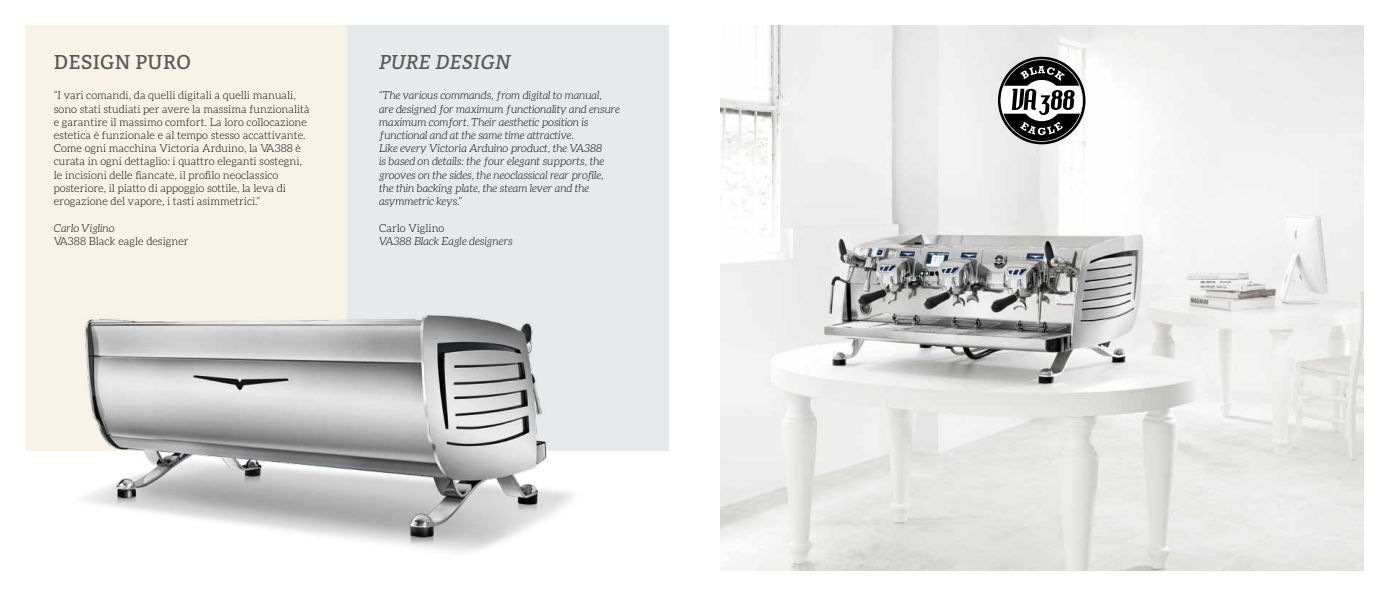
<style>
.page{position:relative;width:1389px;height:596px;background:#fff}
.page>*{position:absolute;margin:0;border:0;box-sizing:border-box;transform-origin:0 0}
.t1{font:20px "Bitter";color:#575756}
.t2{font:italic 20px "Bitter";color:#575756}
.t3{font:300 11px/13.2px "Aleo";color:#000}
.t4{font:italic 300 11px/13.2px "Aleo";color:#000}
</style>
<div class="page">
<div style="left:26px;top:26px;width:321px;height:425px;background:#f9f3e7"></div>
<div style="left:347px;top:26px;width:322px;height:425px;background:#e6eaeb"></div>
<img style="left:82px;top:315px;width:490px;height:237px">
<img style="left:720px;top:26px;width:643px;height:544px">
<svg style="left:1000px;top:59px;width:83px;height:83px"></svg>
<h1 class="t1" style="left:54px;top:48px;width:139px">DESIGN PURO</h1>
<p class="t3" style="left:54px;top:89px;width:257px">“I vari comandi, da quelli digitali a quelli manuali, sono stati studiati per avere la massima funzionalità e garantire il massimo comfort. La loro collocazione estetica è funzionale e al tempo stesso accattivante.<br>Come ogni macchina Victoria Arduino, la VA388 è curata in ogni dettaglio: i quattro eleganti sostegni, le incisioni delle fiancate, il profilo neoclassico posteriore, il piatto di appoggio sottile, la leva di erogazione del vapore, i tasti asimmetrici.”</p>
<p class="t4" style="left:54px;top:221px;width:62px">Carlo Viglino</p>
<p class="t3" style="left:54px;top:234px;width:136px">VA388 Black eagle designer</p>
<h1 class="t2" style="left:379px;top:48px;width:133px">PURE DESIGN</h1>
<p class="t4" style="left:379px;top:89px;width:242px">“The various commands, from digital to manual,<br>are designed for maximum functionality and ensure maximum comfort. Their aesthetic position is functional and at the same time attractive.<br>Like every Victoria Arduino product, the VA388<br>is based on details: the four elegant supports, the grooves on the sides, the neoclassical rear profile, the thin backing plate, the steam lever and the asymmetric keys.”</p>
<p class="t3" style="left:379px;top:221px;width:67px">Carlo Viglino</p>
<p class="t4" style="left:379px;top:234px;width:135px">VA388 Black Eagle designers</p>
</div>
